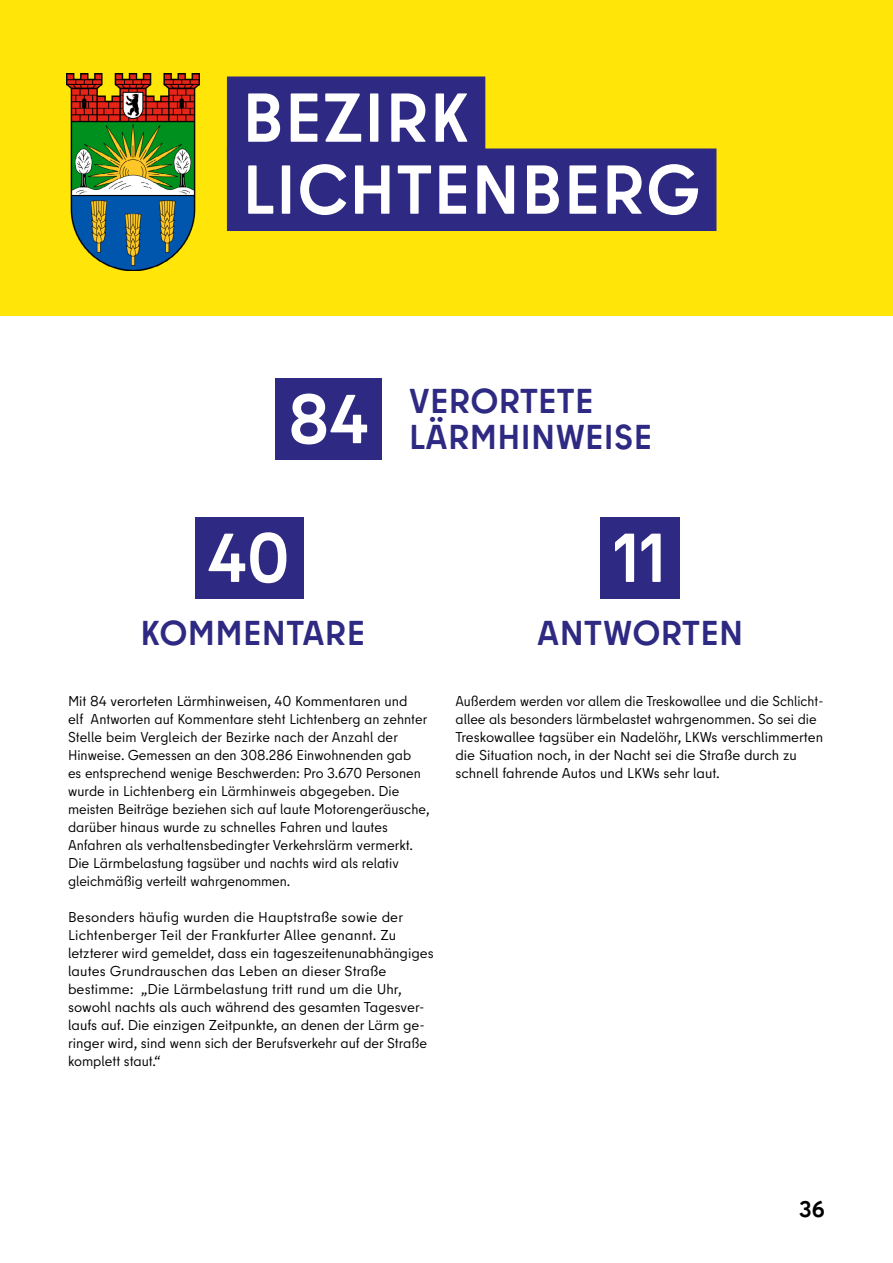
<style>
.page{position:relative;width:893px;height:1263px;background:#fff}
.page>*{position:absolute;margin:0;border:0;box-sizing:border-box;transform-origin:0 0}
.t1{font:700 69px/72px "Berlin Type";letter-spacing:.02em;color:#fff}
.t2{font:700 34.5px/36px "Berlin Type";letter-spacing:.01em;color:#2e2982}
.t3{font:700 22.5px "Berlin Type";color:#000}
.t4{font:14.25px/18px "Berlin Type";color:#000}
.t5{font:14.25px/18px "Berlin Type";color:#000;scale:1.04 1}
</style>
<div class="page">
<div style="left:0;top:0;width:893px;height:316px;background:#ffe608"></div>
<div style="left:227px;top:76px;width:258px;height:83px;background:#2e2982"></div>
<div style="left:227px;top:148px;width:489px;height:83px;background:#2e2982"></div>
<img style="left:67px;top:74px;width:133px;height:196px">
<div style="left:275px;top:378px;width:106px;height:82px;background:#2e2982"></div>
<div style="left:601px;top:517px;width:79px;height:81px;background:#2e2982"></div>
<div style="left:195px;top:517px;width:108px;height:81px;background:#2e2982"></div>
<h1 class="t1" style="left:242px;top:82px;width:459px">BEZIRK<br>LICHTENBERG</h1>
<h2 class="t2" style="left:288px;top:383px;width:365px;text-indent:121px">VERORTETE<br><sup>84</sup> LÄRMHINWEISE</h2>
<h1 class="t1" style="left:208px;top:522px;width:84px">40</h1>
<h1 class="t1" style="left:613px;top:522px;width:54px">11</h1>
<h2 class="t2" style="left:141px;top:615px;width:226px">KOMMENTARE</h2>
<h2 class="t2" style="left:537px;top:615px;width:207px">ANTWORTEN</h2>
<p class="t4" style="left:68px;top:692px;width:363px">Mit 84 verorteten Lärmhinweisen, 40 Kommentaren und<br>elf Antworten auf Kommentare steht Lichtenberg an zehnter Stelle beim Vergleich der Bezirke nach der Anzahl der Hinweise. Gemessen an den 308.286 Einwohnenden gab<br>es entsprechend wenige Beschwerden: Pro 3.670 Personen wurde in Lichtenberg ein Lärmhinweis abgegeben. Die meisten Beiträge beziehen sich auf laute Motorengeräusche, darüber hinaus wurde zu schnelles Fahren und lautes Anfahren als verhaltensbedingter Verkehrslärm vermerkt.<br>Die Lärmbelastung tagsüber und nachts wird als relativ gleichmäßig verteilt wahrgenommen.</p>
<p class="t5" style="left:68px;top:908px;width:353px">Besonders häufig wurden die Hauptstraße sowie der Lichtenberger Teil der Frankfurter Allee genannt. Zu letzterer wird gemeldet, dass ein tageszeitenunabhängiges lautes Grundrauschen das Leben an dieser Straße bestimme: „Die Lärmbelastung tritt rund um die Uhr, sowohl nachts als auch während des gesamten Tagesver&shy;laufs auf. Die einzigen Zeitpunkte, an denen der Lärm ge&shy;ringer wird, sind wenn sich der Berufsverkehr auf der Straße komplett staut.“</p>
<p class="t4" style="left:455px;top:692px;width:369px">Außerdem werden vor allem die Treskowallee und die Schlicht&shy;allee als besonders lärmbelastet wahrgenommen. So sei die Treskowallee tagsüber ein Nadelöhr, LKWs verschlimmerten die Situation noch, in der Nacht sei die Straße durch zu schnell fahrende Autos und LKWs sehr laut.</p>
<h3 class="t3" style="left:799px;top:1194px;width:27px">36</h3>
</div>
